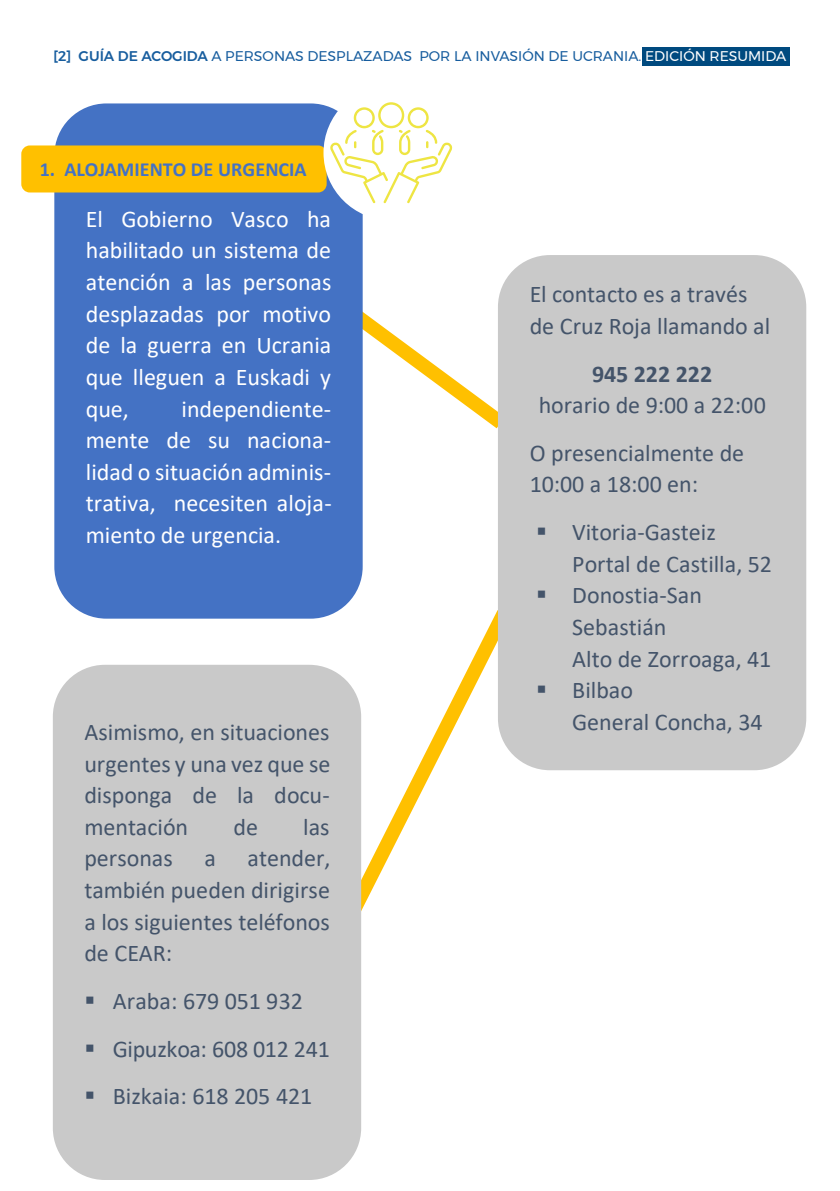
<style>
.page{position:relative;width:840px;height:1191px;background:#fff}
.page>*{position:absolute;margin:0;border:0;box-sizing:border-box;transform-origin:0 0}
.t1{font:24px/31.6px "Calibri";color:#44546a}
.t2{font:24px/31.6px "Calibri";color:#fff;text-align:justify}
.t3{font:700 20px "Calibri";color:#4472c4}
.t4{font:14px "Montserrat";color:#175d9e}
.s1{font-weight:500}
.s2{color:#fff}
.s3{font-weight:700}
</style>
<div class="page">
<div style="left:642px;top:47px;width:147px;height:19px;background:#004a7f"></div>
<svg style="left:362px;top:292px;width:135px;height:150px"></svg>
<svg style="left:334px;top:594px;width:163px;height:318px"></svg>
<div style="left:54px;top:103px;width:308px;height:515px;background:#4472c4;border:2px solid #4472c4;border-radius:51px"></div>
<div style="left:497px;top:255px;width:308px;height:515px;background:#c9c9c9;border:2px solid #c9c9c9;border-radius:51px"></div>
<div style="left:53px;top:665px;width:308px;height:515px;background:#c9c9c9;border:2px solid #c9c9c9;border-radius:51px"></div>
<div style="left:21px;top:145px;width:305px;height:47px;background:#ffc000;border:2px solid #ffc000;border-radius:8px"></div>
<div style="left:323px;top:85px;width:135px;height:135px;background:#fff;border-radius:50%"></div>
<svg style="left:330px;top:102px;width:122px;height:101px"></svg>
<p class="t4" style="left:54px;top:45px;width:733px"><span class="s1">[2] GUÍA DE ACOGIDA</span> A PERSONAS DESPLAZADAS POR LA INVASIÓN DE UCRANIA. <span class="s2">EDICIÓN RESUMIDA</span></p>
<p class="t3" style="left:40px;top:155px;width:268px">1. ALOJAMIENTO DE URGENCIA</p>
<p class="t2" style="left:86px;top:202px;width:247px">El Gobierno Vasco ha habilitado un sistema de atención a las personas desplazadas por motivo de la guerra en Ucrania que lleguen a Euskadi y que,</p>
<p class="t2" style="left:86px;top:392px;width:247px;text-indent:96px">independiente&shy;mente de su naciona&shy;lidad o situación adminis&shy;trativa, necesiten aloja&shy;miento de urgencia.</p>
<p class="t1" style="left:84px;top:715px;width:247px;text-align:justify">Asimismo, en situaciones urgentes y una vez que se disponga de la docu&shy;mentación</p>
<p class="t1" style="left:233px;top:810px;width:26px">de</p>
<p class="t1" style="left:303px;top:810px;width:28px">las</p>
<p class="t1" style="left:84px;top:841px;width:247px;text-align:justify;text-indent:163px">atender, también pueden dirigirse a los siguientes teléfonos de CEAR:</p>
<p class="t1" style="left:84px;top:984px;width:220px">▪ Araba: 679 051 932</p>
<p class="t1" style="left:84px;top:1032px;width:247px">▪ Gipuzkoa: 608 012 241</p>
<p class="t1" style="left:84px;top:1079px;width:229px">▪ Bizkaia: 618 205 421</p>
<p class="t1" style="left:84px;top:841px;width:90px">personas</p>
<p class="t1" style="left:204px;top:841px;width:13px">a</p>
<p class="t1" style="left:529px;top:278px;width:242px">El contacto es a través de Cruz Roja llamando al</p>
<p class="t1" style="left:538px;top:357px;width:228px;text-align:center"><span class="s3">945 222 222<br></span>horario de 9:00 a 22:00</p>
<p class="t1" style="left:529px;top:436px;width:216px">O presencialmente de<br>10:00 a 18:00 en:</p>
<p class="t1" style="left:572px;top:516px;width:201px;text-indent:-36px">▪ Vitoria-Gasteiz<br>Portal de Castilla, 52</p>
<p class="t1" style="left:572px;top:579px;width:200px;text-indent:-36px">▪ Donostia-San<br>Sebastián<br>Alto de Zorroaga, 41</p>
<p class="t1" style="left:572px;top:674px;width:192px;text-indent:-36px">▪ Bilbao<br>General Concha, 34</p>
</div>
